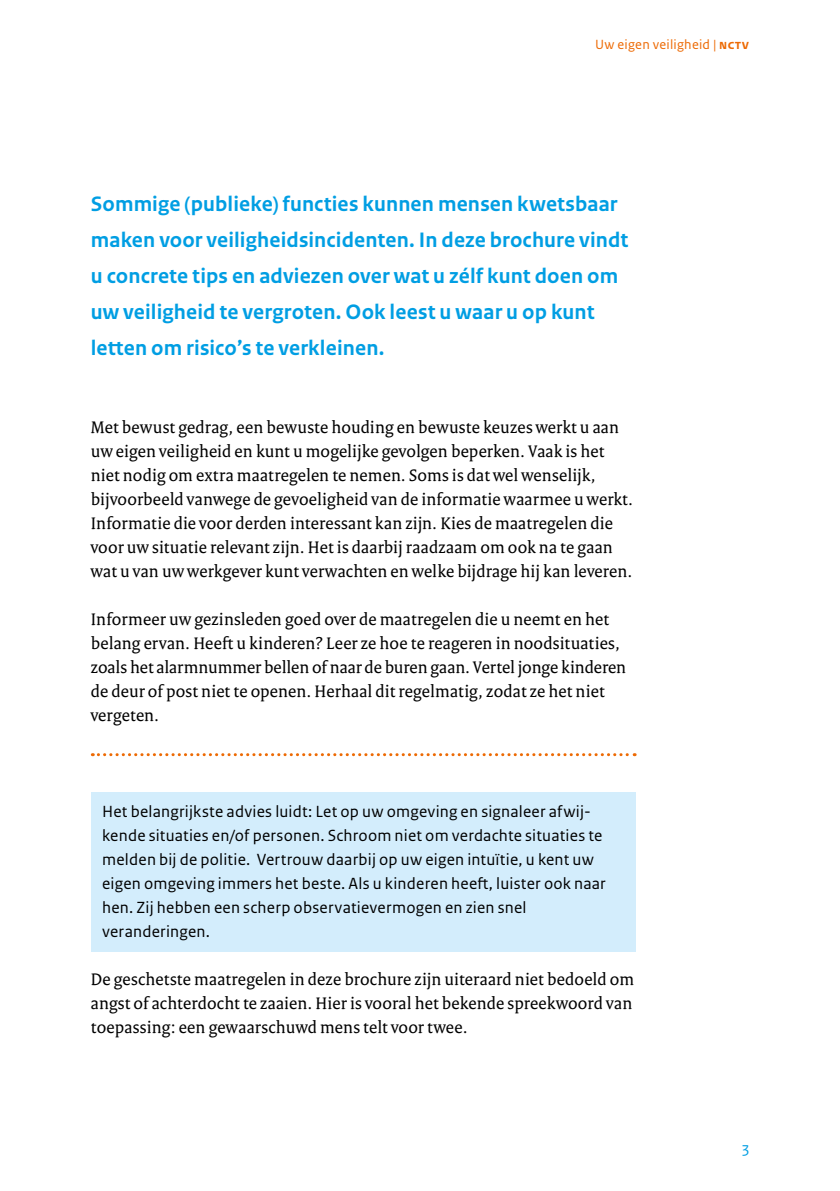
<style>
.page{position:relative;width:840px;height:1191px;background:#fff}
.page>*{position:absolute;margin:0;border:0;box-sizing:border-box;transform-origin:0 0}
.NCTV_INLEIDING_-_A4{font:700 22px/36px "Rijksoverheid Sans Text";letter-spacing:.005em;color:#009ee3}
.NCTV_BROOD_1_1{font:18px/24px "Rijksoverheid Serif";letter-spacing:.01em;color:#000}
.NCTV-Broodtekst-Blau{font:17px/24px "Rijksoverheid Sans Text";letter-spacing:.015em;color:#000}
.t1{font:16px "Rijksoverheid Sans Text";color:#009ee3}
.t2{font:14px "Rijksoverheid Sans Text";letter-spacing:.02em;color:#ed6a04}
.s1{font-weight:700}
</style>
<div class="page">
<svg style="left:92px;top:753px;width:542px;height:3px"></svg>
<div style="left:91px;top:792px;width:544px;height:159px;background:#d3edfc"></div>
<p class="t2" style="left:595px;top:36px;width:155px">Uw eigen veiligheid | <span class="s1">nctv</span></p>
<p class="NCTV_INLEIDING_-_A4" style="left:91px;top:186px;width:539px">Sommige (publieke) functies kunnen mensen kwetsbaar maken voor veiligheidsincidenten. In deze brochure vindt u concrete tips en adviezen over wat u zélf kunt doen om uw veiligheid te vergroten. Ook leest u waar u op kunt letten om risico’s te verkleinen.</p>
<p class="NCTV_BROOD_1_1" style="left:91px;top:415px;width:543px">Met bewust gedrag, een bewuste houding en bewuste keuzes werkt u aan uw eigen veiligheid en kunt u mogelijke gevolgen beperken. Vaak is het niet nodig om extra maatregelen te nemen. Soms is dat wel wenselijk, bijvoorbeeld vanwege de gevoeligheid van de informatie waarmee u werkt.<br>Informatie die voor derden interessant kan zijn. Kies de maatregelen die voor uw situatie relevant zijn. Het is daarbij raadzaam om ook na te gaan wat u van uw werkgever kunt verwachten en welke bijdrage hij kan leveren.</p>
<p class="NCTV_BROOD_1_1" style="left:91px;top:607px;width:536px">Informeer uw gezinsleden goed over de maatregelen die u neemt en het belang ervan. Heeft u kinderen? Leer ze hoe te reageren in noodsituaties, zoals het alarmnummer bellen of naar de buren gaan. Vertel jonge kinderen de deur of post niet te openen. Herhaal dit regelmatig, zodat ze het niet vergeten.</p>
<p class="NCTV-Broodtekst-Blau" style="left:102px;top:799px;width:505px">Het belangrijkste advies luidt: Let op uw omgeving en signaleer afwij&shy;kende situaties en/of personen. Schroom niet om verdachte situaties te melden bij de politie. Vertrouw daarbij op uw eigen intuïtie, u kent uw eigen omgeving immers het beste. Als u kinderen heeft, luister ook naar hen. Zij hebben een scherp observatievermogen en zien snel veranderingen.</p>
<p class="NCTV_BROOD_1_1" style="left:91px;top:967px;width:544px;text-align:justify">De geschetste maatregelen in deze brochure zijn uiteraard niet bedoeld om angst of achterdocht te zaaien. Hier is vooral het bekende spreekwoord van toepassing: een gewaarschuwd mens telt voor twee.</p>
<p class="t1" style="left:741px;top:1138px;width:9px">3</p>
</div>
